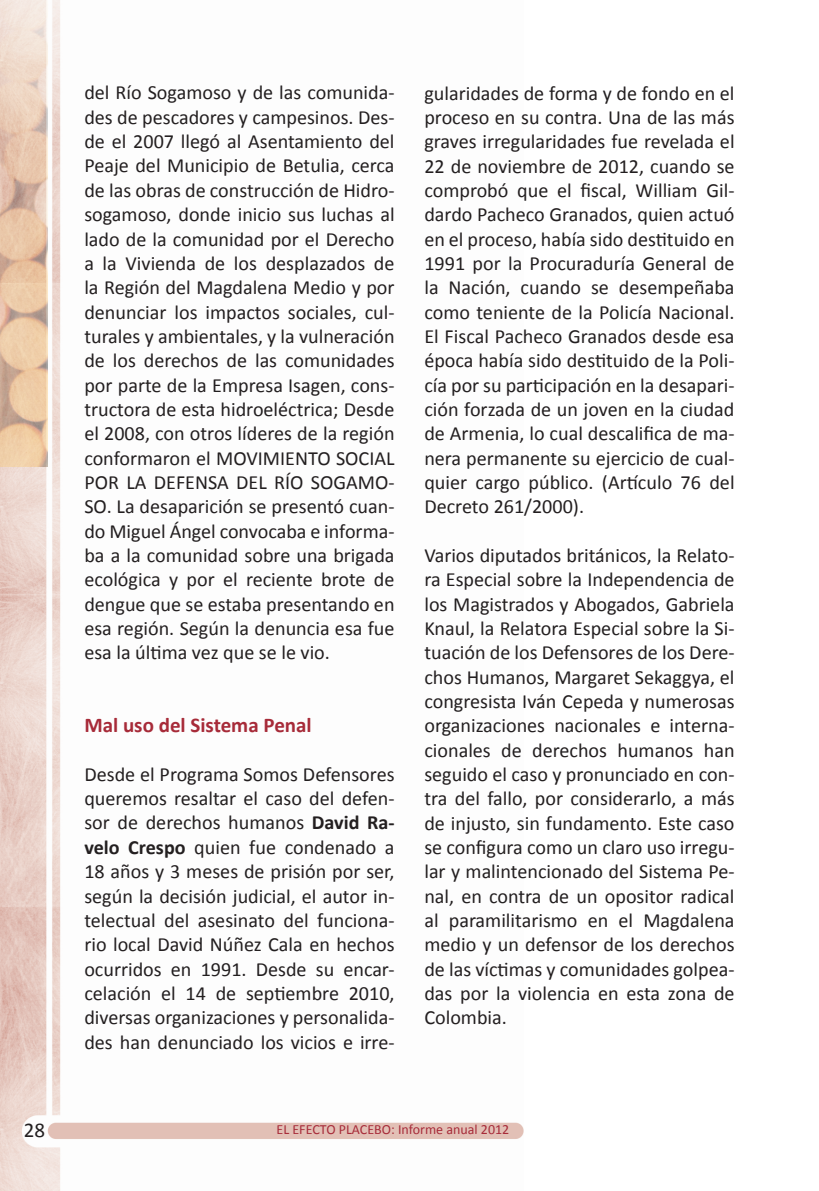
<style>
.page{position:relative;width:819px;height:1191px;background:#fff}
.page>*{position:absolute;margin:0;border:0;box-sizing:border-box;transform-origin:0 0}
.t1{font:700 21px "Calibri";color:#a72b39}
.t2{font:21px "Calibri";color:#231f20}
.t3{font:20.12px/24.3px "Calibri";color:#231f20;text-align:justify}
.t4{font:14px "Calibri";color:#a72b39}
.s1{font-weight:700}
</style>
<div class="page">
<img style="left:0;top:0;width:523px;height:1191px">
<img style="left:0;top:0;width:47px;height:467px">
<p class="t3" style="left:84px;top:81px;width:312px">del Río Sogamoso y de las comunida&shy;des de pescadores y campesinos. Des&shy;de el 2007 llegó al Asentamiento del Peaje del Municipio de Betulia, cerca de las obras de construcción de Hidro&shy;sogamoso, donde inicio sus luchas al lado de la comunidad por el Derecho a la Vivienda de los desplazados de la Región del Magdalena Medio y por denunciar los impactos sociales, cul&shy;turales y ambientales, y la vulneración de los derechos de las comunidades por parte de la Empresa Isagen, cons&shy;tructora de esta hidroeléctrica; Desde el 2008, con otros líderes de la región conformaron el MOVIMIENTO SOCIAL POR LA DEFENSA DEL RÍO SOGAMO-SO. La desaparición se presentó cuan&shy;do Miguel Ángel convocaba e informa&shy;ba a la comunidad sobre una brigada ecológica y por el reciente brote de dengue que se estaba presentando en esa región. Según la denuncia esa fue esa la última vez que se le vio.</p>
<p class="t1" style="left:84px;top:712px;width:229px">Mal uso del Sistema Penal</p>
<p class="t3" style="left:84px;top:762px;width:312px">Desde el Programa Somos Defensores queremos resaltar el caso del defen&shy;sor de derechos humanos <span class="s1">David Ra&shy;velo Crespo</span> quien fue condenado a 18 años y 3 meses de prisión por ser, según la decisión judicial, el autor in&shy;telectual del asesinato del funciona&shy;rio local David Núñez Cala en hechos ocurridos en 1991. Desde su encar&shy;celación el 14 de septiembre 2010, diversas organizaciones y personalida&shy;des han denunciado los vicios e irre-</p>
<p class="t3" style="left:424px;top:81px;width:312px">gularidades de forma y de fondo en el proceso en su contra. Una de las más graves irregularidades fue revelada el 22 de noviembre de 2012, cuando se comprobó que el fiscal, William Gil&shy;dardo Pacheco Granados, quien actuó en el proceso, había sido destituido en 1991 por la Procuraduría General de la Nación, cuando se desempeñaba como teniente de la Policía Nacional.<br>El Fiscal Pacheco Granados desde esa época había sido destituido de la Poli&shy;cía por su participación en la desapari&shy;ción forzada de un joven en la ciudad de Armenia, lo cual descalifica de ma&shy;nera permanente su ejercicio de cual&shy;quier cargo público. (Artículo 76 del Decreto 261/2000).</p>
<p class="t3" style="left:424px;top:543px;width:312px">Varios diputados británicos, la Relato&shy;ra Especial sobre la Independencia de los Magistrados y Abogados, Gabriela Knaul, la Relatora Especial sobre la Si&shy;tuación de los Defensores de los Dere&shy;chos Humanos, Margaret Sekaggya, el congresista Iván Cepeda y numerosas organizaciones nacionales e interna&shy;cionales de derechos humanos han seguido el caso y pronunciado en con&shy;tra del fallo, por considerarlo, a más de injusto, sin fundamento. Este caso se configura como un claro uso irregu&shy;lar y malintencionado del Sistema Pe&shy;nal, en contra de un opositor radical al paramilitarismo en el Magdalena medio y un defensor de los derechos de las víctimas y comunidades golpea&shy;das por la violencia en esta zona de Colombia.</p>
<p class="t2" style="left:24px;top:1116px;width:23px">28</p>
<p class="t4" style="left:276px;top:1120px;width:234px">EL EFECTO PLACEBO: Informe anual 2012</p>
</div>
